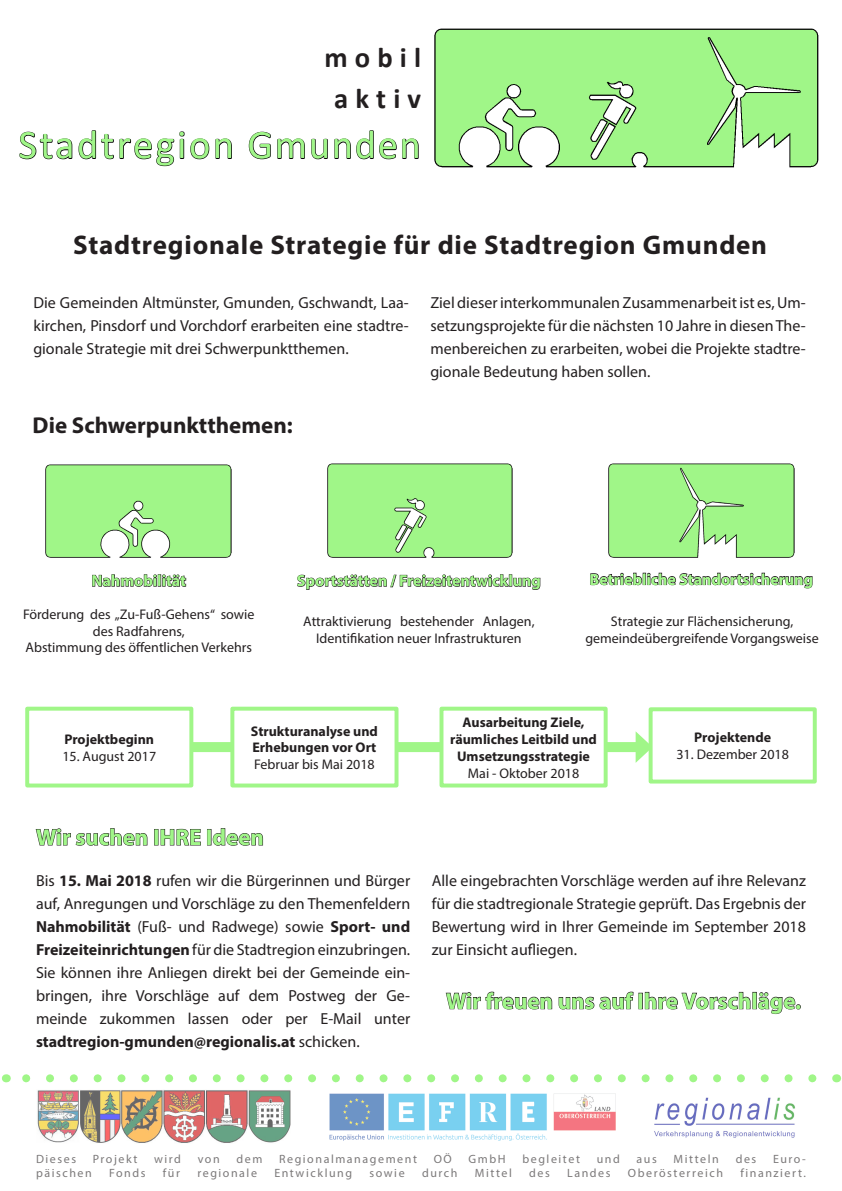
<style>
.page{position:relative;width:842px;height:1191px;background:#fff}
.page>*{position:absolute;margin:0;border:0;box-sizing:border-box;transform-origin:0 0}
.t1{font:40.6px "Calibri";letter-spacing:.055em;color:#a0f688}
.t2{font:700 28.6px "Calibri";letter-spacing:.25em;color:#231f20}
.t3{font:700 27px "Myriad Pro";letter-spacing:.03em;color:#231f20}
.t4{font:700 23px "Myriad Pro";color:#a0f688}
.t5{font:700 23px "Myriad Pro";color:#231f20}
.t6{font:16px/23px "Myriad Pro";color:#231f20;text-align:justify}
.t7{font:700 16px "Myriad Pro";color:#a0f688}
.t8{font:14px/16.8px "Myriad Pro";color:#231f20;text-align:center}
.t9{font:700 14px/16.8px "Myriad Pro";color:#231f20;text-align:center}
.t10{font:12px "Myriad Pro";letter-spacing:.13em;color:#231f20}
.s1{font-weight:700}
</style>
<div class="page">
<div style="left:116px;top:742px;width:526px;height:10px;background:#a0f688"></div>
<svg style="left:636px;top:731px;width:13px;height:32px"></svg>
<img style="left:37px;top:1090px;width:254px;height:53px">
<img style="left:329px;top:1093px;width:287px;height:48px">
<div style="left:27px;top:708px;width:164px;height:77px;background:#fff"></div>
<div style="left:25px;top:706px;width:168px;height:81px;border:4px solid #a0f688"></div>
<div style="left:649px;top:707px;width:168px;height:76px;border:4px solid #a0f688"></div>
<img style="left:609px;top:463px;width:185px;height:94px">
<img style="left:327px;top:463px;width:186px;height:94px">
<img style="left:46px;top:464px;width:186px;height:94px">
<svg style="left:22px;top:1074px;width:790px;height:8px"></svg>
<div style="left:232px;top:708px;width:164px;height:77px;background:#fff"></div>
<div style="left:230px;top:706px;width:168px;height:81px;border:4px solid #a0f688"></div>
<div style="left:441px;top:708px;width:165px;height:77px;background:#fff"></div>
<div style="left:439px;top:706px;width:169px;height:81px;border:4px solid #a0f688"></div>
<svg style="left:92px;top:574px;width:94px;height:12px"></svg>
<svg style="left:297px;top:574px;width:243px;height:16px"></svg>
<svg style="left:590px;top:573px;width:222px;height:15px"></svg>
<img style="left:435px;top:28px;width:384px;height:140px">
<svg style="left:19px;top:130px;width:213px;height:37px"></svg>
<svg style="left:248px;top:130px;width:171px;height:30px"></svg>
<svg style="left:36px;top:828px;width:111px;height:18px"></svg>
<div style="left:154px;top:829px;width:4px;height:16px;border:1px solid #231f20"></div>
<svg style="left:161px;top:829px;width:40px;height:16px"></svg>
<div style="left:207px;top:829px;width:4px;height:16px;border:1px solid #231f20"></div>
<svg style="left:213px;top:828px;width:50px;height:17px"></svg>
<svg style="left:446px;top:991px;width:106px;height:19px"></svg>
<svg style="left:559px;top:997px;width:35px;height:12px"></svg>
<svg style="left:600px;top:991px;width:33px;height:18px"></svg>
<svg style="left:645px;top:992px;width:105px;height:17px"></svg>
<svg style="left:758px;top:992px;width:42px;height:22px"></svg>
<img style="left:654px;top:1097px;width:141px;height:41px">
<p class="t2" style="left:324px;top:37px;width:98px">mobil</p>
<p class="t2" style="left:334px;top:78px;width:88px">aktiv</p>
<p class="t1" style="left:19px;top:117px;width:404px">Stadtregion Gmunden</p>
<p class="t3" style="left:73px;top:227px;width:695px">Stadtregionale Strategie für die Stadtregion Gmunden</p>
<p class="t6" style="left:33px;top:291px;width:377px">Die Gemeinden Altmünster, Gmunden, Gschwandt, Laa&shy;kirchen, Pinsdorf und Vorchdorf erarbeiten eine stadtre&shy;gionale Strategie mit drei Schwerpunktthemen.</p>
<p class="t6" style="left:430px;top:291px;width:377px">Ziel dieser interkommunalen Zusammenarbeit ist es, Um&shy;setzungsprojekte für die nächsten 10 Jahre in diesen The&shy;menbereichen zu erarbeiten, wobei die Projekte stadtre&shy;gionale Bedeutung haben sollen.</p>
<p class="t5" style="left:33px;top:411px;width:262px">Die Schwerpunktthemen:</p>
<p class="t7" style="left:91px;top:570px;width:96px">Nahmobilität</p>
<p class="t8" style="left:23px;top:605px;width:233px">Förderung des „Zu-Fuß-Gehens“ sowie des Radfahrens,</p>
<p class="t8" style="left:26px;top:639px;width:228px">Abstimmung des öffentlichen Verkehrs</p>
<p class="t7" style="left:297px;top:570px;width:245px">Sportstätten / Freizeitentwicklung</p>
<p class="t8" style="left:303px;top:613px;width:233px">Attraktivierung bestehender Anlagen,<br>Identifikation neuer Infrastrukturen</p>
<p class="t7" style="left:590px;top:569px;width:225px">Betriebliche Standortsicherung</p>
<p class="t8" style="left:611px;top:613px;width:184px">Strategie zur Flächensicherung,</p>
<p class="t8" style="left:585px;top:629px;width:235px">gemeindeübergreifende Vorgangsweise</p>
<p class="t9" style="left:64px;top:730px;width:91px">Projektbeginn</p>
<p class="t8" style="left:62px;top:747px;width:95px">15. August 2017</p>
<p class="t9" style="left:251px;top:722px;width:129px">Strukturanalyse und</p>
<p class="t9" style="left:252px;top:738px;width:125px">Erhebungen vor Ort</p>
<p class="t8" style="left:254px;top:756px;width:122px">Februar bis Mai 2018</p>
<p class="t4" style="left:36px;top:822px;width:229px">Wir suchen IHRE Ideen</p>
<p class="t6" style="left:36px;top:868px;width:376px">Bis <span class="s1">15. Mai 2018</span> rufen wir die Bürgerinnen und Bürger auf, Anregungen und Vorschläge zu den Themenfeldern <span class="s1">Nahmobilität</span> (Fuß- und Radwege) sowie <span class="s1">Sport- und Freizeiteinrichtungen</span> für die Stadtregion einzubringen.</p>
<p class="t6" style="left:36px;top:960px;width:376px">Sie können ihre Anliegen direkt bei der Gemeinde ein&shy;bringen, ihre Vorschläge auf dem Postweg der Ge&shy;meinde zukommen lassen oder per E-Mail unter <span class="s1">stadtregion-gmunden@regionalis.at</span> schicken.</p>
<p class="t9" style="left:450px;top:713px;width:148px">Ausarbeitung Ziele, räumliches Leitbild und<br>Umsetzungsstrategie</p>
<p class="t8" style="left:468px;top:764px;width:113px">Mai - Oktober 2018</p>
<p class="t9" style="left:694px;top:728px;width:78px">Projektende</p>
<p class="t8" style="left:676px;top:745px;width:114px">31. Dezember 2018</p>
<p class="t6" style="left:432px;top:868px;width:376px">Alle eingebrachten Vorschläge werden auf ihre Relevanz für die stadtregionale Strategie geprüft. Das Ergebnis der Bewertung wird in Ihrer Gemeinde im September 2018 zur Einsicht aufliegen.</p>
<p class="t4" style="left:446px;top:986px;width:357px">Wir freuen uns auf Ihre Vorschläge.</p>
<p class="t10" style="left:36px;top:1151px;width:42px">Dieses</p>
<p class="t10" style="left:93px;top:1151px;width:46px">Projekt</p>
<p class="t10" style="left:154px;top:1151px;width:28px">wird</p>
<p class="t10" style="left:198px;top:1151px;width:24px">von</p>
<p class="t10" style="left:236px;top:1151px;width:27px">dem</p>
<p class="t10" style="left:279px;top:1151px;width:139px">Regionalmanagement</p>
<p class="t10" style="left:434px;top:1151px;width:20px">OÖ</p>
<p class="t10" style="left:469px;top:1151px;width:39px">GmbH</p>
<p class="t10" style="left:522px;top:1151px;width:59px">begleitet</p>
<p class="t10" style="left:597px;top:1151px;width:25px">und</p>
<p class="t10" style="left:637px;top:1151px;width:22px">aus</p>
<p class="t10" style="left:674px;top:1151px;width:47px">Mitteln</p>
<p class="t10" style="left:736px;top:1151px;width:22px">des</p>
<p class="t10" style="left:773px;top:1151px;width:34px">Euro-</p>
<p class="t10" style="left:36px;top:1166px;width:57px">päischen</p>
<p class="t10" style="left:109px;top:1166px;width:38px">Fonds</p>
<p class="t10" style="left:163px;top:1166px;width:19px">für</p>
<p class="t10" style="left:197px;top:1166px;width:61px">regionale</p>
<p class="t10" style="left:274px;top:1166px;width:79px">Entwicklung</p>
<p class="t10" style="left:369px;top:1166px;width:37px">sowie</p>
<p class="t10" style="left:422px;top:1166px;width:37px">durch</p>
<p class="t10" style="left:475px;top:1166px;width:39px">Mittel</p>
<p class="t10" style="left:529px;top:1166px;width:22px">des</p>
<p class="t10" style="left:567px;top:1166px;width:45px">Landes</p>
<p class="t10" style="left:628px;top:1166px;width:97px">Oberösterreich</p>
<p class="t10" style="left:740px;top:1166px;width:67px">finanziert.</p>
</div>
